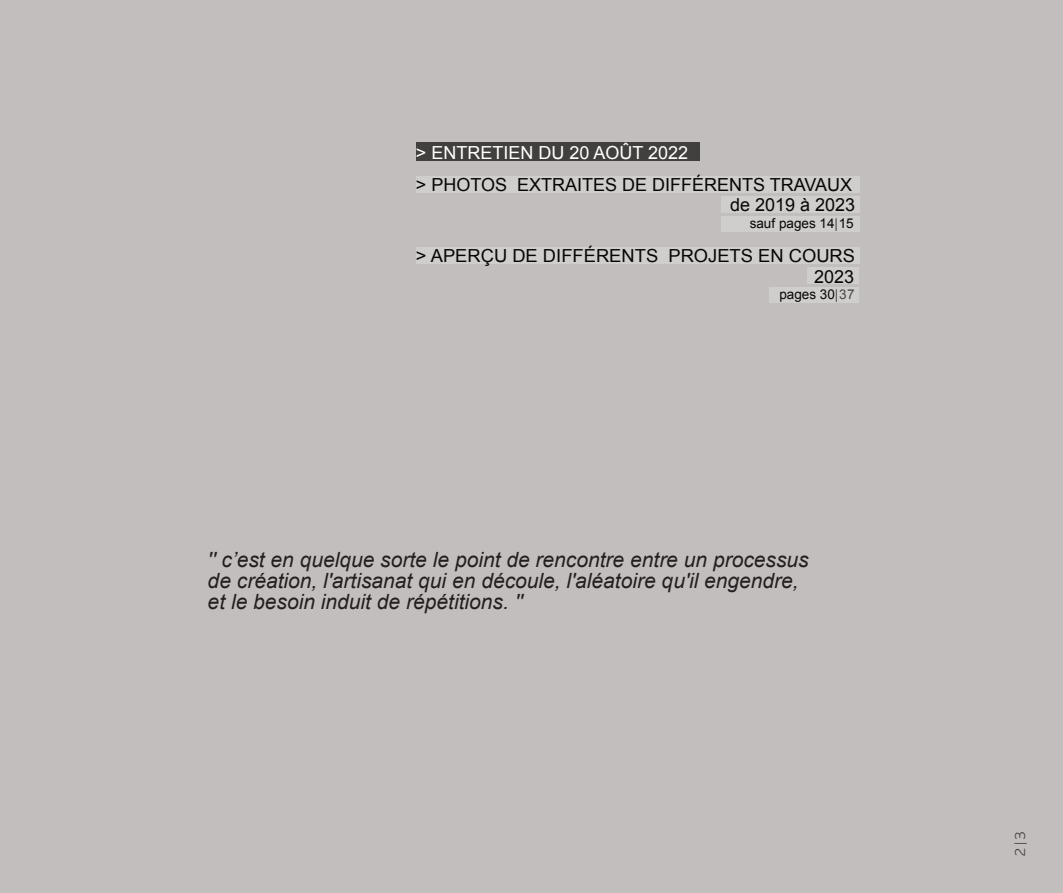
<style>
.page{position:relative;width:1063px;height:893px;background:#c1bebd}
.page>*{position:absolute;margin:0;border:0;box-sizing:border-box;transform-origin:0 0}
.t1{font:italic 21px/21px "Arial";color:#231f20}
.t2{font:18px "Arial";color:#080704}
.t3{font:18px "Arial";color:#fff}
.t4{font:13.5px "Arial";color:#080704}
.t5{font:13.5px "Apple Gothic";color:rgb(8 7 4/.68)}
.s1{color:rgb(8 7 4/.68)}
</style>
<div class="page">
<div style="left:416px;top:176px;width:443px;height:16px;background:#cfcecd"></div>
<div style="left:416px;top:247px;width:443px;height:17px;background:#cfcecd"></div>
<div style="left:721px;top:196px;width:138px;height:17px;background:#cfcecd"></div>
<div style="left:807px;top:267px;width:52px;height:17px;background:#cfcecd"></div>
<div style="left:721px;top:216px;width:138px;height:16px;background:#cfcecd"></div>
<div style="left:769px;top:287px;width:90px;height:16px;background:#cfcecd"></div>
<div style="left:416px;top:142px;width:284px;height:19px;background:#42403f"></div>
<p class="t3" style="left:416px;top:145px;width:274px">&gt; ENTRETIEN DU 20 AOÛT 2022</p>
<p class="t2" style="left:416px;top:178px;width:438px">&gt; PHOTOS EXTRAITES DE DIFFÉRENTS TRAVAUX</p>
<p class="t2" style="left:730px;top:198px;width:127px">de 2019 à 2023</p>
<p class="t4" style="left:750px;top:218px;width:106px">sauf pages 14<span class="s1">|</span>15</p>
<p class="t2" style="left:416px;top:249px;width:441px">&gt; APERÇU DE DIFFÉRENTS PROJETS EN COURS</p>
<p class="t2" style="left:814px;top:269px;width:42px">2023</p>
<p class="t4" style="left:779px;top:289px;width:77px">pages 30<span class="s1">|37</span></p>
<p class="t1" style="left:208px;top:551px;width:603px">'' c’est en quelque sorte le point de rencontre entre un processus de création, l'artisanat qui en découle, l'aléatoire qu'il engendre, et le besoin induit de répétitions. ''</p>
<p class="t5" style="left:1013px;top:857px;width:28px;rotate:-90deg">2|3</p>
</div>
